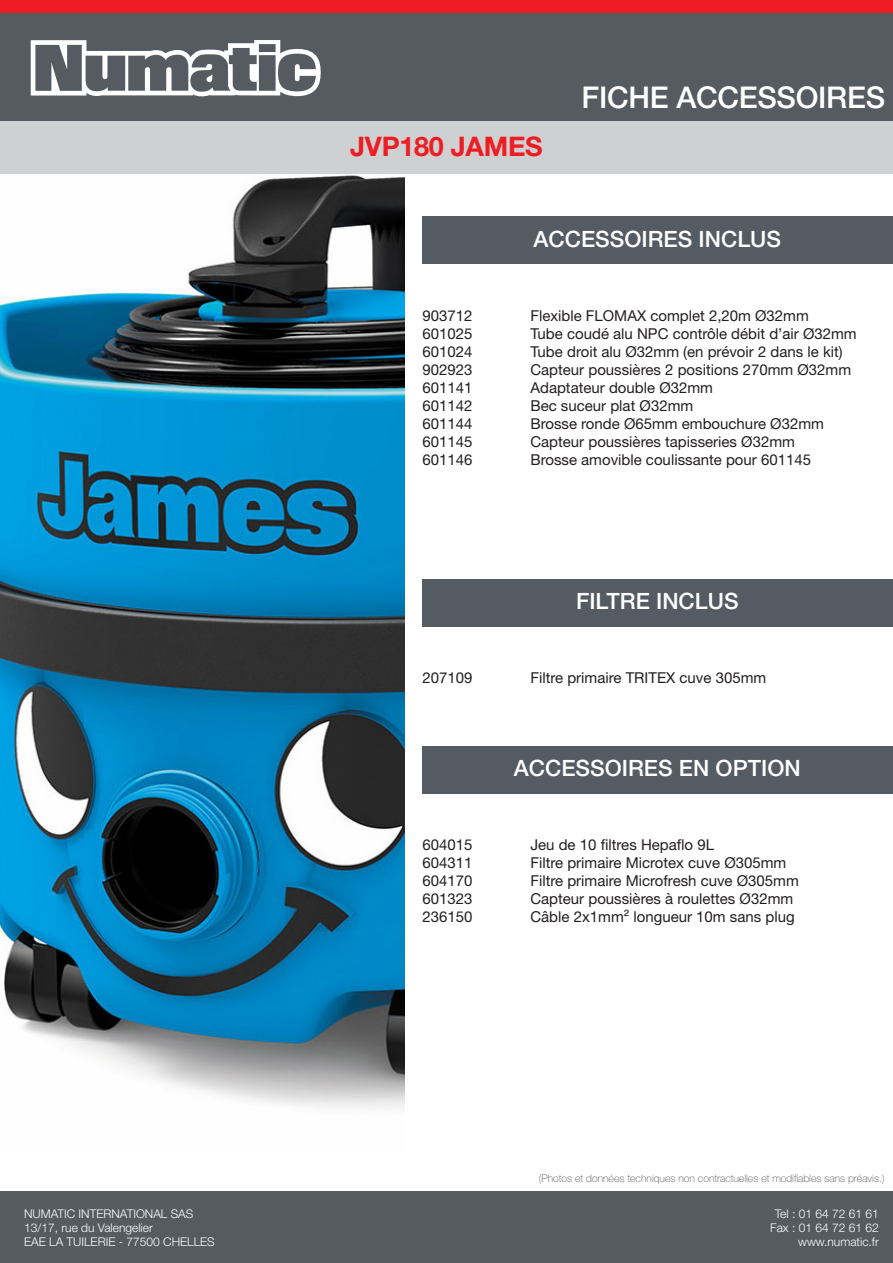
<style>
.page{position:relative;width:893px;height:1263px;background:#fff}
.page>*{position:absolute;margin:0;border:0;box-sizing:border-box;transform-origin:0 0}
.t1{font:500 30px "Helvetica Neue LT Pro";letter-spacing:-.01em;color:#fff}
.t2{font:700 27px "Helvetica Neue LT Pro";letter-spacing:-.01em;color:#ee1d23}
.t3{font:500 22.5px "Helvetica Neue LT Pro";color:#fff}
.t4{font:15px "Helvetica Neue LT Pro";color:#231f20}
.t5{font:300 12px "Helvetica Neue LT Pro";color:#fff}
.t6{font:100 10.5px "Helvetica Neue LT Pro";color:#4b4c4d}
</style>
<div class="page">
<div style="left:0;top:13px;width:893px;height:110px;background:#555b61"></div>
<svg style="left:31px;top:40px;width:290px;height:56px"></svg>
<div style="left:0;top:122px;width:893px;height:52px;background:#cfd0d2"></div>
<div style="left:0;top:1191px;width:893px;height:72px;background:#555b61"></div>
<div style="left:422px;top:216px;width:471px;height:48px;background:#555b62"></div>
<div style="left:422px;top:579px;width:471px;height:47px;background:#555b62"></div>
<div style="left:0;top:0;width:893px;height:13px;background:#ee1d23"></div>
<div style="left:422px;top:746px;width:471px;height:48px;background:#555b62"></div>
<img style="left:0;top:175px;width:405px;height:934px">
<p class="t5" style="left:24px;top:1206px;width:171px">NUMATIC INTERNATIONAL SAS</p>
<p class="t5" style="left:24px;top:1220px;width:130px">13/17, rue du Valengelier</p>
<p class="t5" style="left:24px;top:1235px;width:192px">EAE LA TUILERIE - 77500 CHELLES</p>
<p class="t2" style="left:350px;top:130px;width:194px">JVP180 JAMES</p>
<p class="t1" style="left:581px;top:79px;width:305px">FICHE ACCESSOIRES</p>
<p class="t3" style="left:534px;top:225px;width:249px">ACCESSOIRES INCLUS</p>
<p class="t4" style="left:422px;top:306px;width:52px">903712</p>
<p class="t4" style="left:530px;top:306px;width:280px">Flexible FLOMAX complet 2,20m Ø32mm</p>
<p class="t4" style="left:422px;top:324px;width:52px">601025</p>
<p class="t4" style="left:530px;top:324px;width:328px">Tube coudé alu NPC contrôle débit d’air Ø32mm</p>
<p class="t4" style="left:422px;top:342px;width:52px">601024</p>
<p class="t4" style="left:530px;top:342px;width:314px">Tube droit alu Ø32mm (en prévoir 2 dans le kit)</p>
<p class="t4" style="left:422px;top:360px;width:52px">902923</p>
<p class="t4" style="left:530px;top:360px;width:322px">Capteur poussières 2 positions 270mm Ø32mm</p>
<p class="t4" style="left:422px;top:378px;width:52px">601141</p>
<p class="t4" style="left:530px;top:378px;width:184px">Adaptateur double Ø32mm</p>
<p class="t4" style="left:422px;top:396px;width:52px">601142</p>
<p class="t4" style="left:530px;top:396px;width:164px">Bec suceur plat Ø32mm</p>
<p class="t4" style="left:422px;top:414px;width:52px">601144</p>
<p class="t4" style="left:530px;top:414px;width:295px">Brosse ronde Ø65mm embouchure Ø32mm</p>
<p class="t4" style="left:422px;top:432px;width:52px">601145</p>
<p class="t4" style="left:530px;top:432px;width:266px">Capteur poussières tapisseries Ø32mm</p>
<p class="t4" style="left:422px;top:450px;width:52px">601146</p>
<p class="t4" style="left:530px;top:450px;width:282px">Brosse amovible coulissante pour 601145</p>
<p class="t3" style="left:576px;top:587px;width:164px">FILTRE INCLUS</p>
<p class="t4" style="left:422px;top:668px;width:52px">207109</p>
<p class="t4" style="left:530px;top:668px;width:237px">Filtre primaire TRITEX cuve 305mm</p>
<p class="t3" style="left:514px;top:754px;width:288px">ACCESSOIRES EN OPTION</p>
<p class="t4" style="left:422px;top:836px;width:52px">604015</p>
<p class="t4" style="left:530px;top:836px;width:185px">Jeu de 10 filtres Hepaflo 9L</p>
<p class="t4" style="left:422px;top:854px;width:52px">604311</p>
<p class="t4" style="left:530px;top:854px;width:257px">Filtre primaire Microtex cuve Ø305mm</p>
<p class="t4" style="left:422px;top:872px;width:52px">604170</p>
<p class="t4" style="left:530px;top:872px;width:270px">Filtre primaire Microfresh cuve Ø305mm</p>
<p class="t4" style="left:422px;top:890px;width:52px">601323</p>
<p class="t4" style="left:530px;top:890px;width:264px">Capteur poussières à roulettes Ø32mm</p>
<p class="t4" style="left:422px;top:908px;width:52px">236150</p>
<p class="t4" style="left:530px;top:908px;width:266px">Câble 2x1mm² longueur 10m sans plug</p>
<p class="t6" style="left:539px;top:1172px;width:347px">(Photos et données techniques non contractuelles et modifiables sans préavis.)</p>
<p class="t5" style="left:775px;top:1206px;width:105px">Tel : 01 64 72 61 61</p>
<p class="t5" style="left:770px;top:1220px;width:110px">Fax : 01 64 72 61 62</p>
<p class="t5" style="left:798px;top:1235px;width:82px">www.numatic.fr</p>
</div>
